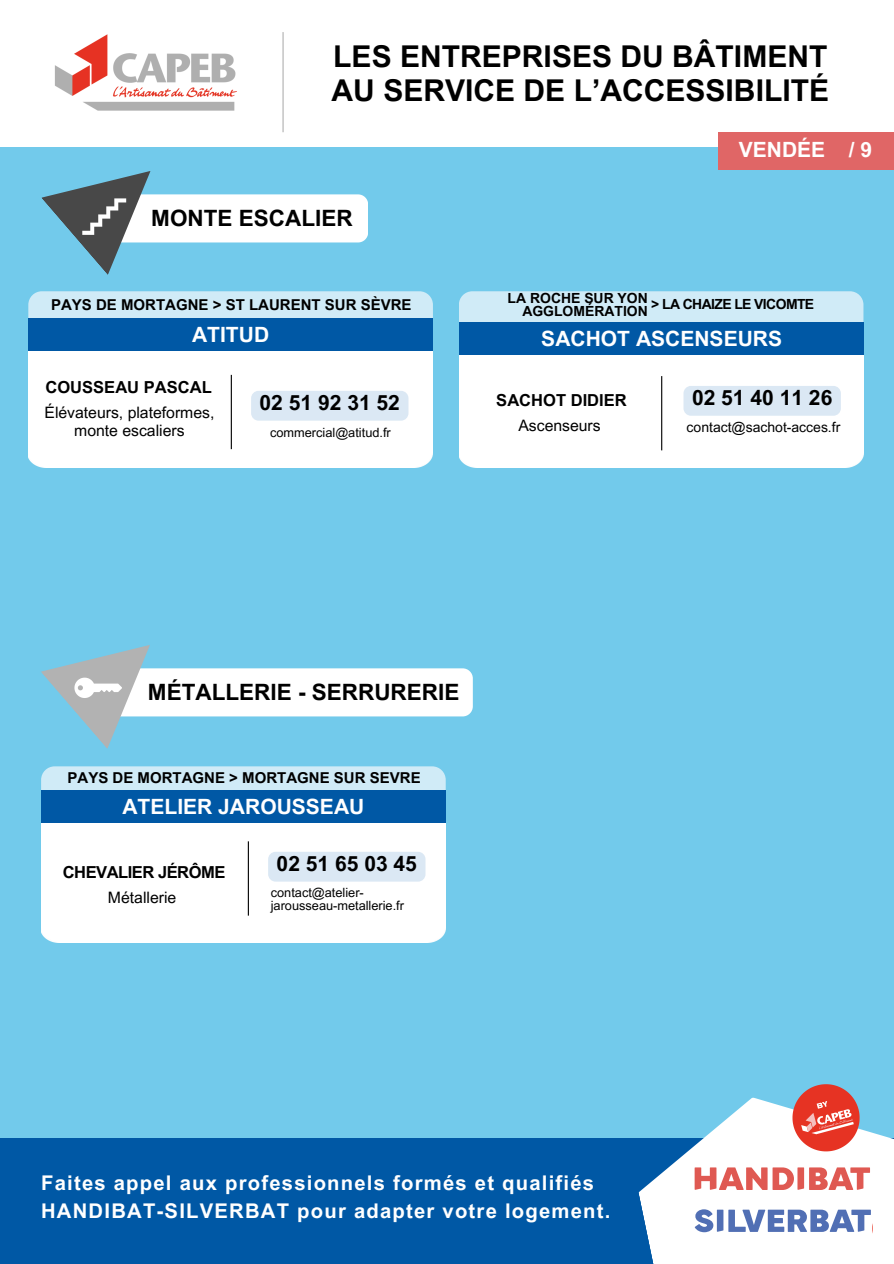
<style>
.page{position:relative;width:894px;height:1264px;background:#fff}
.page>*{position:absolute;margin:0;border:0;box-sizing:border-box;transform-origin:0 0}
.t1{font:700 30px/33.8px "Arial MT Pro";color:#000}
.t2{font:700 22.5px "Arial MT Pro";color:#000}
.t3{font:700 21px "Arial MT Pro";color:#fff}
.t4{font:700 21px "Arial MT Pro";color:#000}
.t5{font:700 20.25px/28.2px "Arial MT Pro";letter-spacing:.06em;color:#fff}
.t6{font:700 16.5px "Arial MT Pro";color:#000}
.t7{font:700 16.5px "Arial MT Pro";letter-spacing:-.03em;color:#000}
.t8{font:15.75px/18px "Arial MT Pro";color:#000;text-align:center}
.t9{font:700 15px "Arial MT Pro";color:#000}
.t10{font:700 13.95px/12.3px "Arial MT Pro";color:#000;text-align:right}
.t11{font:13.95px "Arial MT Pro";color:#000}
.t12{font:700 13.95px "Arial MT Pro";letter-spacing:-.045em;color:#000}
.t13{font:12.75px/12.8px "Arial MT Pro";color:#000}
</style>
<div class="page">
<div style="left:0;top:148px;width:893px;height:1115px;background:#72caeb"></div>
<img style="left:55px;top:34px;width:182px;height:77px">
<hr style="left:282px;top:32px;width:1px;height:100px;background:#b0b0b0">
<div style="left:0;top:1138px;width:893px;height:125px;background:#0058a5"></div>
<svg style="left:638px;top:1084px;width:255px;height:179px"></svg>
<div style="left:95px;top:194px;width:273px;height:48px;background:#fff;border-radius:10px"></div>
<svg style="left:41px;top:171px;width:109px;height:104px"></svg>
<div style="left:718px;top:132px;width:175px;height:38px;background:#e06666"></div>
<div style="left:458px;top:291px;width:405px;height:170px;background:#d0ebf7;border-radius:14px"></div>
<div style="left:459px;top:348px;width:404px;height:119px;background:#fff"></div>
<div style="left:459px;top:322px;width:403px;height:32px;background:#0058a5"></div>
<hr style="left:661px;top:376px;width:1px;height:74px;background:#000">
<div style="left:28px;top:291px;width:405px;height:170px;background:#d0ebf7;border-radius:14px"></div>
<div style="left:29px;top:350px;width:403px;height:117px;background:#fff"></div>
<div style="left:29px;top:318px;width:403px;height:32px;background:#0058a5"></div>
<hr style="left:231px;top:375px;width:1px;height:74px;background:#000">
<div style="left:683px;top:386px;width:157px;height:30px;background:#dbe8f4;border-radius:7px"></div>
<div style="left:251px;top:391px;width:157px;height:29px;background:#dbe8f4;border-radius:7px"></div>
<div style="left:41px;top:766px;width:404px;height:170px;background:#d0ebf7;border-radius:14px"></div>
<div style="left:41px;top:823px;width:404px;height:119px;background:#fff"></div>
<div style="left:41px;top:789px;width:404px;height:33px;background:#0058a5"></div>
<hr style="left:248px;top:841px;width:1px;height:74px;background:#000">
<div style="left:268px;top:851px;width:157px;height:30px;background:#dbe8f4;border-radius:7px"></div>
<div style="left:95px;top:668px;width:377px;height:48px;background:#fff;border-radius:10px"></div>
<svg style="left:41px;top:645px;width:109px;height:104px"></svg>
<h1 class="t1" style="left:331px;top:43px;width:499px">LES ENTREPRISES DU BÂTIMENT<br>AU SERVICE DE L’ACCESSIBILITÉ</h1>
<h2 class="t2" style="left:151px;top:209px;width:203px">MONTE ESCALIER</h2>
<p class="t3" style="left:738px;top:142px;width:88px">VENDÉE</p>
<h2 class="t3" style="left:848px;top:142px;width:25px">/ 9</h2>
<h5 class="t9" style="left:51px;top:299px;width:362px">PAYS DE MORTAGNE &gt; ST LAURENT SUR SÈVRE</h5>
<h3 class="t10" style="left:507px;top:294px;width:142px">LA ROCHE SUR YON<br>AGGLOMÉRATION</h3>
<p class="t12" style="left:651px;top:299px;width:164px">&gt; LA CHAIZE LE VICOMTE</p>
<h5 class="t3" style="left:192px;top:327px;width:79px">ATITUD</h5>
<p class="t6" style="left:45px;top:380px;width:168px">COUSSEAU PASCAL</p>
<h3 class="t8" style="left:44px;top:405px;width:171px">Élévateurs, plateformes, monte escaliers</h3>
<p class="t4" style="left:259px;top:394px;width:142px">02 51 92 31 52</p>
<h6 class="t13" style="left:270px;top:427px;width:122px">commercial@atitud.fr</h6>
<h2 class="t3" style="left:541px;top:331px;width:242px">SACHOT ASCENSEURS</h2>
<h6 class="t6" style="left:496px;top:394px;width:132px">SACHOT DIDIER</h6>
<p class="t8" style="left:518px;top:418px;width:84px">Ascenseurs</p>
<p class="t4" style="left:691px;top:389px;width:142px">02 51 40 11 26</p>
<p class="t11" style="left:686px;top:422px;width:155px">contact@sachot-acces.fr</p>
<h3 class="t2" style="left:148px;top:683px;width:313px">MÉTALLERIE - SERRURERIE</h3>
<h6 class="t9" style="left:67px;top:772px;width:354px">PAYS DE MORTAGNE &gt; MORTAGNE SUR SEVRE</h6>
<h2 class="t3" style="left:122px;top:798px;width:243px">ATELIER JAROUSSEAU</h2>
<p class="t7" style="left:63px;top:866px;width:164px">CHEVALIER JÉRÔME</p>
<h5 class="t8" style="left:108px;top:890px;width:70px">Métallerie</h5>
<h2 class="t4" style="left:276px;top:855px;width:142px">02 51 65 03 45</h2>
<h5 class="t13" style="left:271px;top:888px;width:135px">contact@atelier&shy;jarousseau-metallerie.fr</h5>
<p class="t5" style="left:41px;top:1171px;width:570px">Faites appel aux professionnels formés et qualifiés<br>HANDIBAT-SILVERBAT pour adapter votre logement.</p>
</div>
